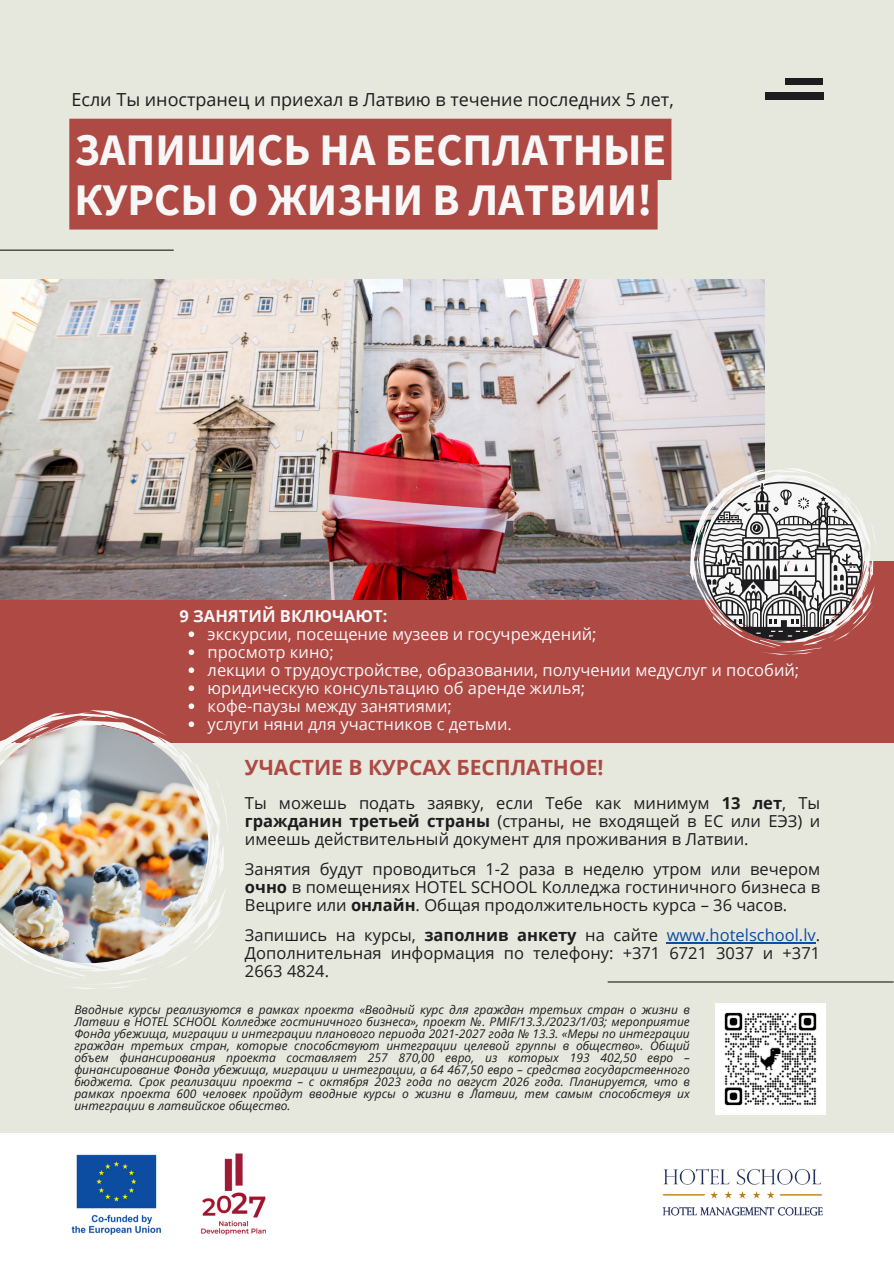
<style>
.page{position:relative;width:894px;height:1264px;background:#fff}
.page>*{position:absolute;margin:0;border:0;box-sizing:border-box;transform-origin:0 0}
.t1{font:700 45px/49.5px "Source Sans Pro";color:#f7f7f7}
.t2{font:700 21px "Open Sans";color:#ae4944}
.t3{font:18px "Open Sans";color:#1d1d1f}
.t4{font:16.5px/18px "Open Sans";color:#1d1d1f;text-align:justify}
.t5{font:16.5px "Open Sans";color:#f7f7f7}
.t6{font:700 16.5px "Open Sans";color:#f7f7f7}
.t7{font:italic 12px/12px "Open Sans";color:#1d1d1f;text-align:justify}
.s1{font-weight:700}
.s2{color:#0d4da2}
</style>
<div class="page">
<div style="left:0;top:0;width:893px;height:1263px;background:#e6e8dd"></div>
<div style="left:0;top:561px;width:893px;height:182px;background:#ae4944"></div>
<img style="left:0;top:279px;width:764px;height:320px">
<div style="left:785px;top:79px;width:38px;height:6px;background:#1d1d1f"></div>
<div style="left:764px;top:92px;width:59px;height:8px;background:#1d1d1f"></div>
<hr style="left:0;top:249px;width:174px;height:2px;background:#1d1d1f">
<svg style="left:689px;top:467px;width:186px;height:187px"></svg>
<svg style="left:29px;top:710px;width:199px;height:278px"></svg>
<img style="left:0;top:725px;width:208px;height:238px">
<div style="left:0;top:1133px;width:893px;height:130px;background:#fff"></div>
<div style="left:69px;top:119px;width:602px;height:110px;background:#ae4944"></div>
<svg style="left:188px;top:631px;width:6px;height:6px"></svg>
<svg style="left:188px;top:649px;width:6px;height:6px"></svg>
<svg style="left:188px;top:667px;width:6px;height:6px"></svg>
<svg style="left:188px;top:685px;width:6px;height:6px"></svg>
<svg style="left:188px;top:703px;width:6px;height:6px"></svg>
<svg style="left:188px;top:721px;width:6px;height:6px"></svg>
<hr style="left:666px;top:942px;width:149px;height:1px;background:#0d4da2">
<hr style="left:607px;top:981px;width:286px;height:1px;background:#1d1d1f">
<img style="left:71px;top:1153px;width:194px;height:82px">
<img style="left:715px;top:1003px;width:110px;height:111px">
<img style="left:662px;top:1168px;width:161px;height:48px">
<p class="t3" style="left:71px;top:87px;width:603px">Если Ты иностранец и приехал в Латвию в течение последних 5 лет,</p>
<p class="t1" style="left:74px;top:124px;width:593px">ЗАПИШИСЬ НА БЕСПЛАТНЫЕ<br>КУРСЫ О ЖИЗНИ В ЛАТВИИ!</p>
<p class="t6" style="left:179px;top:604px;width:209px">9 ЗАНЯТИЙ ВКЛЮЧАЮТ:</p>
<p class="t5" style="left:207px;top:622px;width:390px">экскурсии, посещение музеев и госучреждений;</p>
<p class="t5" style="left:207px;top:640px;width:128px">просмотр кино;</p>
<p class="t5" style="left:207px;top:658px;width:593px">лекции о трудоустройстве, образовании, получении медуслуг и пособий;</p>
<p class="t5" style="left:207px;top:676px;width:379px">юридическую консультацию об аренде жилья;</p>
<p class="t5" style="left:207px;top:694px;width:246px">кофе-паузы между занятиями;</p>
<p class="t5" style="left:207px;top:712px;width:306px">услуги няни для участников с детьми.</p>
<p class="t2" style="left:245px;top:752px;width:360px">УЧАСТИЕ В КУРСАХ БЕСПЛАТНОЕ!</p>
<p class="t4" style="left:245px;top:794px;width:576px">Ты можешь подать заявку, если Тебе как минимум <span class="s1">13 лет</span>, Ты <span class="s1">гражданин третьей страны</span> (страны, не входящей в ЕС или ЕЭЗ) и имеешь действительный документ для проживания в Латвии.</p>
<p class="t4" style="left:245px;top:859px;width:576px">Занятия будут проводиться 1-2 раза в неделю утром или вечером <span class="s1">очно</span> в помещениях HOTEL SCHOOL Колледжа гостиничного бизнеса в Вецриге или <span class="s1">онлайн</span>. Общая продолжительность курса – 36 часов.</p>
<p class="t4" style="left:245px;top:925px;width:576px">Запишись на курсы, <span class="s1">заполнив анкету</span> на сайте <span class="s2">www.hotelschool.lv</span>.<br>Дополнительная информация по телефону: +371 6721 3037 и +371<br>2663 4824.</p>
<p class="t7" style="left:74px;top:1003px;width:617px">Вводные курсы реализуются в рамках проекта «Вводный курс для граждан третьих стран о жизни в Латвии в HOTEL SCHOOL Колледже гостиничного бизнеса», проект №. PMIF/13.3./2023/1/03; мероприятие Фонда убежища, миграции и интеграции планового периода 2021-2027 года № 13.3. «Меры по интеграции граждан третьих стран, которые способствуют интеграции целевой группы в общество». Общий объем финансирования проекта составляет 257 870,00 евро, из которых 193 402,50 евро – финансирование Фонда убежища, миграции и интеграции, а 64 467,50 евро – средства государственного бюджета. Срок реализации проекта – с октября 2023 года по август 2026 года. Планируется, что в рамках проекта 600 человек пройдут вводные курсы о жизни в Латвии, тем самым способствуя их интеграции в латвийское общество.</p>
</div>
